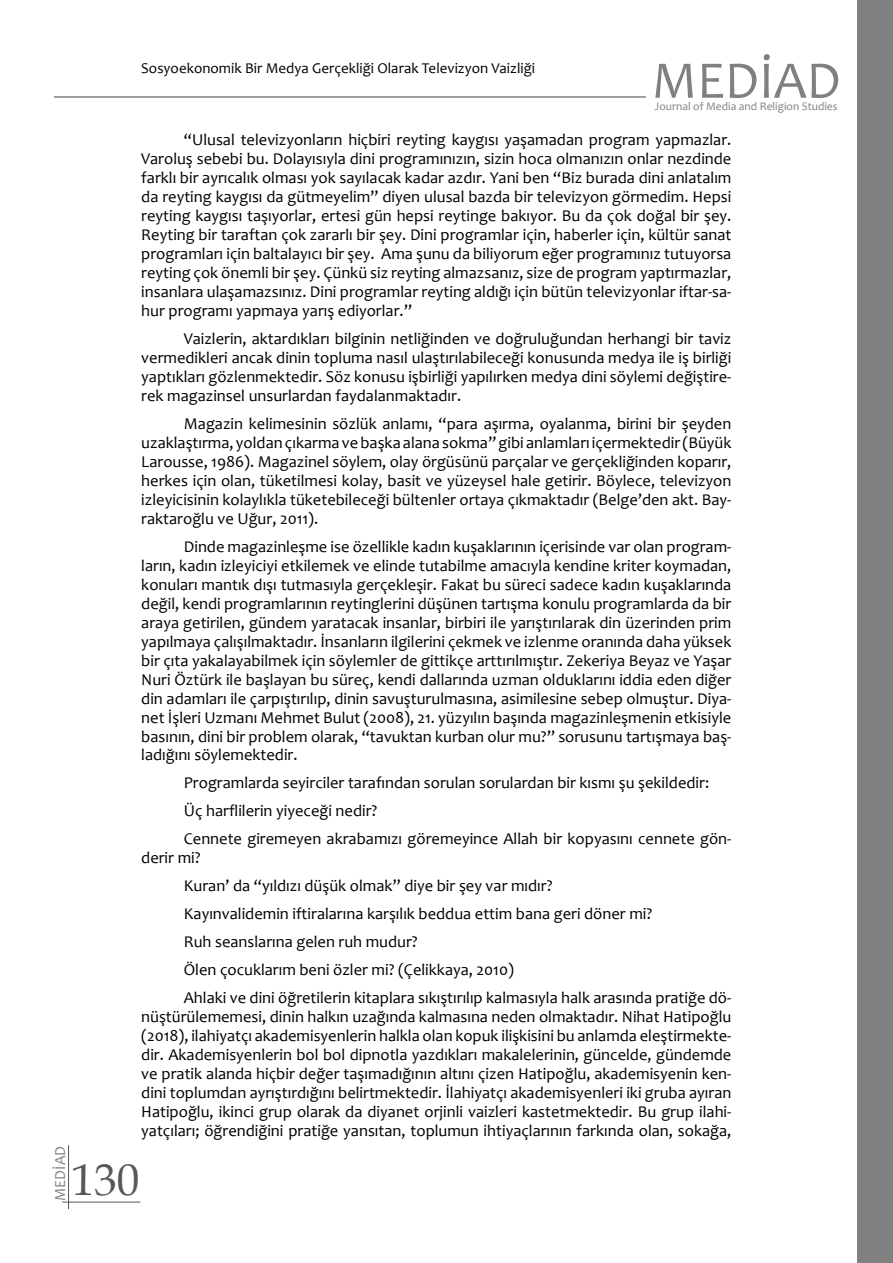
<style>
.page{position:relative;width:893px;height:1263px;background:#fff}
.page>*{position:absolute;margin:0;border:0;box-sizing:border-box;transform-origin:0 0}
.t1{font:53.25px "Candara";color:#818080}
.t2{font:45px "Book Antiqua";color:#575756}
.t3{font:16.5px/18.9px "Candara";color:#000;text-align:justify}
.t4{font:15.45px "Candara";color:#818080}
.t5{font:15px "Candara";color:#000}
.t6{font:11.55px "Candara";color:#818080}
</style>
<div class="page">
<hr style="left:68px;top:1145px;width:1px;height:64px;background:#575756">
<hr style="left:62px;top:1202px;width:78px;height:1px;background:#575756">
<hr style="left:54px;top:96px;width:592px;height:2px;background:#818080">
<div style="left:858px;top:0;width:35px;height:1263px;background:#818080"></div>
<p class="t4" style="left:50px;top:1201px;width:56px;rotate:-90deg">MEDİAD</p>
<p class="t5" style="left:141px;top:58px;width:395px">Sosyoekonomik Bir Medya Gerçekliği Olarak Televizyon Vaizliği</p>
<h1 class="t1" style="left:652px;top:47px;width:191px">MEDİAD</h1>
<p class="t6" style="left:655px;top:99px;width:185px">Journal of Media and Religion Studies</p>
<p class="t3" style="left:141px;top:130px;width:592px;text-indent:43px">“Ulusal televizyonların hiçbiri reyting kaygısı yaşamadan program yapmazlar.<br>Varoluş sebebi bu. Dolayısıyla dini programınızın, sizin hoca olmanızın onlar nezdinde farklı bir ayrıcalık olması yok sayılacak kadar azdır. Yani ben “Biz burada dini anlatalım da reyting kaygısı da gütmeyelim” diyen ulusal bazda bir televizyon görmedim. Hepsi reyting kaygısı taşıyorlar, ertesi gün hepsi reytinge bakıyor. Bu da çok doğal bir şey.<br>Reyting bir taraftan çok zararlı bir şey. Dini programlar için, haberler için, kültür sanat programları için baltalayıcı bir şey. Ama şunu da biliyorum eğer programınız tutuyorsa reyting çok önemli bir şey. Çünkü siz reyting almazsanız, size de program yaptırmazlar, insanlara ulaşamazsınız. Dini programlar reyting aldığı için bütün televizyonlar iftar-sa&shy;hur programı yapmaya yarış ediyorlar.”</p>
<p class="t3" style="left:141px;top:329px;width:592px;text-indent:43px">Vaizlerin, aktardıkları bilginin netliğinden ve doğruluğundan herhangi bir taviz vermedikleri ancak dinin topluma nasıl ulaştırılabileceği konusunda medya ile iş birliği yaptıkları gözlenmektedir. Söz konusu işbirliği yapılırken medya dini söylemi değiştire&shy;rek magazinsel unsurlardan faydalanmaktadır.</p>
<p class="t3" style="left:141px;top:414px;width:592px;text-indent:43px">Magazin kelimesinin sözlük anlamı, “para aşırma, oyalanma, birini bir şeyden uzaklaştırma, yoldan çıkarma ve başka alana sokma” gibi anlamları içermektedir (Büyük Larousse, 1986). Magazinel söylem, olay örgüsünü parçalar ve gerçekliğinden koparır, herkes için olan, tüketilmesi kolay, basit ve yüzeysel hale getirir. Böylece, televizyon izleyicisinin kolaylıkla tüketebileceği bültenler ortaya çıkmaktadır (Belge’den akt. Bay&shy;raktaroğlu ve Uğur, 2011).</p>
<p class="t3" style="left:141px;top:537px;width:592px;text-indent:43px">Dinde magazinleşme ise özellikle kadın kuşaklarının içerisinde var olan program&shy;ların, kadın izleyiciyi etkilemek ve elinde tutabilme amacıyla kendine kriter koymadan, konuları mantık dışı tutmasıyla gerçekleşir. Fakat bu süreci sadece kadın kuşaklarında değil, kendi programlarının reytinglerini düşünen tartışma konulu programlarda da bir araya getirilen, gündem yaratacak insanlar, birbiri ile yarıştırılarak din üzerinden prim yapılmaya çalışılmaktadır. İnsanların ilgilerini çekmek ve izlenme oranında daha yüksek bir çıta yakalayabilmek için söylemler de gittikçe arttırılmıştır. Zekeriya Beyaz ve Yaşar Nuri Öztürk ile başlayan bu süreç, kendi dallarında uzman olduklarını iddia eden diğer din adamları ile çarpıştırılıp, dinin savuşturulmasına, asimilesine sebep olmuştur. Diya&shy;net İşleri Uzmanı Mehmet Bulut (2008), 21. yüzyılın başında magazinleşmenin etkisiyle basının, dini bir problem olarak, “tavuktan kurban olur mu?” sorusunu tartışmaya baş&shy;ladığını söylemektedir.</p>
<p class="t3" style="left:184px;top:769px;width:549px;line-height:27.9px;text-align:left">Programlarda seyirciler tarafından sorulan sorulardan bir kısmı şu şekildedir:<br>Üç harflilerin yiyeceği nedir?<br>Cennete giremeyen akrabamızı göremeyince Allah bir kopyasını cennete gön-</p>
<p class="t3" style="left:184px;top:844px;width:549px;line-height:27.9px;text-align:left;text-indent:-43px">derir mi?<br>Kuran’ da “yıldızı düşük olmak” diye bir şey var mıdır?<br>Kayınvalidemin iftiralarına karşılık beddua ettim bana geri döner mi?<br>Ruh seanslarına gelen ruh mudur?<br>Ölen çocuklarım beni özler mi? (Çelikkaya, 2010)<br>Ahlaki ve dini öğretilerin kitaplara sıkıştırılıp kalmasıyla halk arasında pratiğe dö-</p>
<p class="t3" style="left:141px;top:1007px;width:592px">nüştürülememesi, dinin halkın uzağında kalmasına neden olmaktadır. Nihat Hatipoğlu (2018), ilahiyatçı akademisyenlerin halkla olan kopuk ilişkisini bu anlamda eleştirmekte&shy;dir. Akademisyenlerin bol bol dipnotla yazdıkları makalelerinin, güncelde, gündemde ve pratik alanda hiçbir değer taşımadığının altını çizen Hatipoğlu, akademisyenin ken&shy;dini toplumdan ayrıştırdığını belirtmektedir. İlahiyatçı akademisyenleri iki gruba ayıran Hatipoğlu, ikinci grup olarak da diyanet orjinli vaizleri kastetmektedir. Bu grup ilahi&shy;yatçıları; öğrendiğini pratiğe yansıtan, toplumun ihtiyaçlarının farkında olan, sokağa,</p>
<h2 class="t2" style="left:72px;top:1148px;width:69px">130</h2>
</div>
